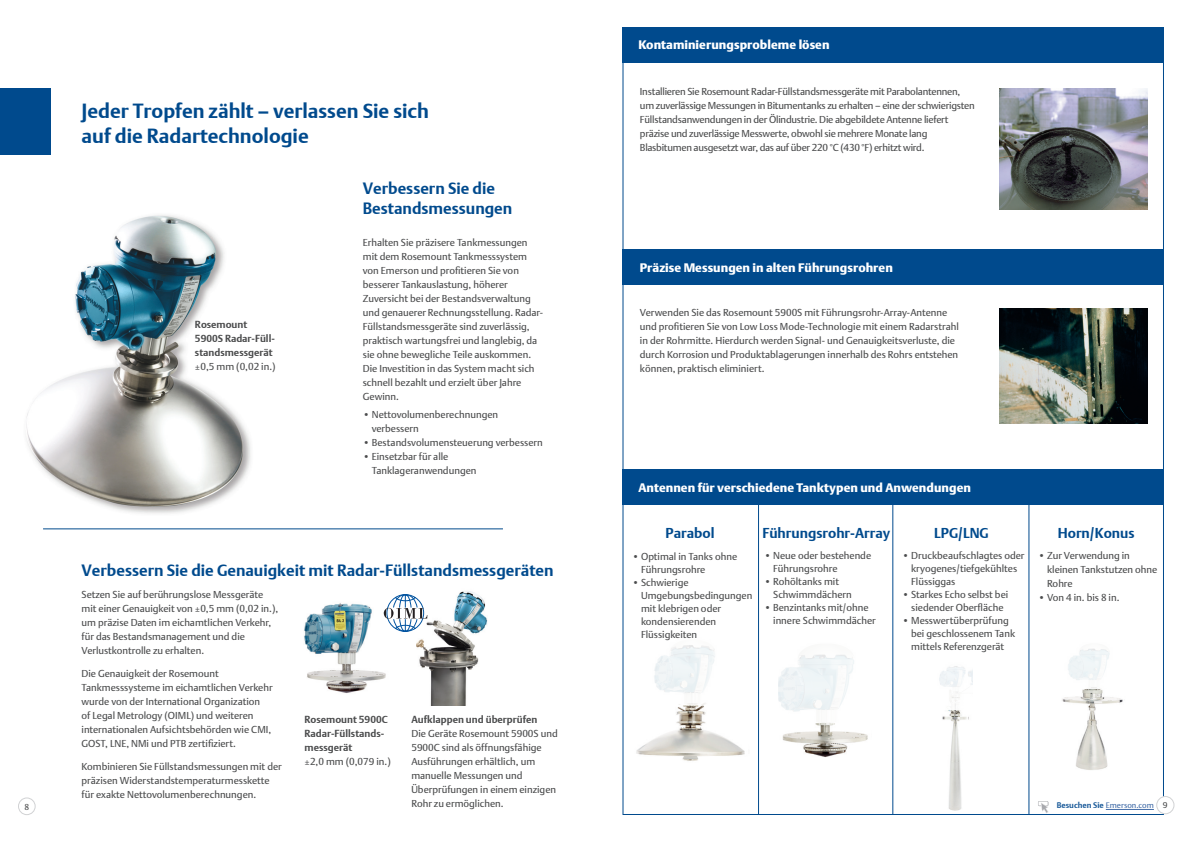
<style>
.page{position:relative;width:1191px;height:842px;background:#fff}
.page>*{position:absolute;margin:0;border:0;box-sizing:border-box;transform-origin:0 0}
.t1{font:20px/25px "DTL Argo T Bold";color:#004a8d}
.t2{font:16px/20px "DTL Argo T Bold";color:#004a8d}
.t3{font:14px "DTL Argo T Bold";color:#004a8d}
.t4{font:900 12.2px "DTL Argo ST";color:#fff}
.body-Peta{font:10px/14px "DTL Argo T";color:#4b4c4d}
.body-Peta-2{font:10px/14px "DTL Argo T";letter-spacing:-.02em;color:#4b4c4d}
.Ingress_9{font:10px/14px "DTL Argo T";color:#4b4c4d}
.Rubrik_10_Bold{font:10px/14px "DTL Argo T Bold";color:#4b4c4d}
.Rubrik_10_Bold-2{font:10px "DTL Argo T";color:#4b4c4d}
._01_Page_number{font:8.5px "DTL Argo T";color:#4b4c4d}
.BODY_sm{font:8px "DTL Argo T Bold";color:#1a5a99}
.s1{font-family:"DTL Argo T"}
.s2{font-family:"DTL Argo T";color:#436da8}
</style>
<div class="page">
<img style="left:417px;top:591px;width:71px;height:115px">
<img style="left:26px;top:215px;width:233px;height:315px">
<img style="left:304px;top:603px;width:101px;height:90px">
<div style="left:0;top:88px;width:50px;height:67px;background:#004a8d"></div>
<div style="left:1156px;top:796px;width:18px;height:18px;border:1px solid #d1d2d4;border-radius:50%"></div>
<hr style="left:43px;top:528px;width:460px;height:1px;background:#004a8d">
<div style="left:622px;top:27px;width:542px;height:35px;background:#004a8d"></div>
<div style="left:622px;top:469px;width:542px;height:35px;background:#004a8d"></div>
<hr style="left:758px;top:504px;width:1px;height:311px;background:#004a8d">
<hr style="left:892px;top:504px;width:1px;height:311px;background:#004a8d">
<img style="left:999px;top:88px;width:148px;height:121px">
<div style="left:622px;top:249px;width:542px;height:35px;background:#004a8d"></div>
<img style="left:778px;top:654px;width:76px;height:69px">
<img style="left:782px;top:723px;width:86px;height:34px">
<img style="left:939px;top:666px;width:33px;height:44px">
<img style="left:942px;top:710px;width:27px;height:101px">
<img style="left:1062px;top:689px;width:61px;height:81px">
<img style="left:654px;top:645px;width:61px;height:61px">
<img style="left:636px;top:706px;width:109px;height:55px">
<hr style="left:1028px;top:504px;width:1px;height:311px;background:#004a8d">
<img style="left:1000px;top:308px;width:147px;height:115px">
<svg style="left:384px;top:594px;width:43px;height:37px"></svg>
<div style="left:18px;top:797px;width:18px;height:18px;border:1px solid #d1d2d4;border-radius:50%"></div>
<svg style="left:1038px;top:801px;width:10px;height:12px"></svg>
<hr style="left:1105px;top:809px;width:49px;height:1px;background:#436da8">
<p class="t1" style="left:82px;top:98px;width:349px">Jeder Tropfen zählt – verlassen Sie sich auf die Radartechnologie</p>
<p class="Rubrik_10_Bold" style="left:195px;top:318px;width:82px">Rosemount<br>5900S Radar-Füll&shy;standsmessgerät <span class="s1">±0,5 mm (0,02 in.)</span></p>
<p class="t2" style="left:363px;top:178px;width:151px">Verbessern Sie die<br>Bestandsmessungen</p>
<p class="body-Peta" style="left:363px;top:235px;width:182px">Erhalten Sie präzisere Tankmessungen mit dem Rosemount Tankmesssystem von Emerson und profitieren Sie von besserer Tankauslastung, höherer Zuversicht bei der Bestandsverwaltung und genauerer Rechnungsstellung. Radar-Füllstandsmessgeräte sind zuverlässig, praktisch wartungsfrei und langlebig, da sie ohne bewegliche Teile auskommen.<br>Die Investition in das System macht sich schnell bezahlt und erzielt über Jahre Gewinn.</p>
<p class="body-Peta" style="left:372px;top:408px;width:128px;text-indent:-9px">• Nettovolumenberechnungen verbessern</p>
<p class="body-Peta" style="left:363px;top:436px;width:181px">• Bestandsvolumensteuerung verbessern</p>
<p class="body-Peta" style="left:372px;top:450px;width:106px;text-indent:-9px">• Einsetzbar für alle<br>Tanklageranwendungen</p>
<p class="t4" style="left:638px;top:38px;width:192px">Kontaminierungsprobleme lösen</p>
<p class="body-Peta-2" style="left:640px;top:85px;width:336px">Installieren Sie Rosemount Radar-Füllstandsmessgeräte mit Parabolantennen, um zuverlässige Messungen in Bitumentanks zu erhalten – eine der schwierigsten Füllstandsanwendungen in der Ölindustrie. Die abgebildete Antenne liefert präzise und zuverlässige Messwerte, obwohl sie mehrere Monate lang Blasbitumen ausgesetzt war, das auf über 220 °C (430 °F) erhitzt wird.</p>
<p class="t4" style="left:640px;top:260px;width:254px">Präzise Messungen in alten Führungsrohren</p>
<p class="body-Peta" style="left:640px;top:305px;width:320px">Verwenden Sie das Rosemount 5900S mit Führungsrohr-Array-Antenne und profitieren Sie von Low Loss Mode-Technologie mit einem Radarstrahl in der Rohrmitte. Hierdurch werden Signal- und Genauigkeitsverluste, die durch Korrosion und Produktablagerungen innerhalb des Rohrs entstehen können, praktisch eliminiert.</p>
<p class="t4" style="left:638px;top:480px;width:334px">Antennen für verschiedene Tanktypen und Anwendungen</p>
<p class="t3" style="left:665px;top:524px;width:50px">Parabol</p>
<p class="t3" style="left:762px;top:524px;width:129px">Führungsrohr-Array</p>
<p class="t3" style="left:934px;top:524px;width:56px">LPG/LNG</p>
<p class="t3" style="left:1057px;top:524px;width:78px">Horn/Konus</p>
<p class="body-Peta" style="left:911px;top:549px;width:115px;line-height:13px;text-indent:-9px">• Druckbeaufschlagtes oder kryogenes/tiefgekühltes<br>Flüssiggas</p>
<p class="body-Peta" style="left:902px;top:588px;width:107px;line-height:13px;text-align:center">• Starkes Echo selbst bei siedender Oberfläche</p>
<p class="body-Peta" style="left:911px;top:614px;width:105px;line-height:13px;text-indent:-9px">• Messwertüberprüfung bei geschlossenem Tank mittels Referenzgerät</p>
<p class="body-Peta" style="left:773px;top:549px;width:100px;line-height:13px;text-indent:-9px">• Neue oder bestehende<br>Führungsrohre</p>
<p class="body-Peta" style="left:773px;top:575px;width:80px;line-height:13px;text-indent:-9px">• Rohöltanks mit<br>Schwimmdächern</p>
<p class="body-Peta" style="left:773px;top:601px;width:104px;line-height:13px;text-indent:-9px">• Benzintanks mit/ohne innere Schwimmdächer</p>
<p class="body-Peta" style="left:1047px;top:548px;width:112px;text-indent:-9px">• Zur Verwendung in kleinen Tankstutzen ohne<br>Rohre</p>
<p class="body-Peta" style="left:1038px;top:590px;width:83px">• Von 4 in. bis 8 in.</p>
<p class="body-Peta" style="left:641px;top:550px;width:98px;line-height:13px;text-indent:-9px">• Optimal in Tanks ohne<br>Führungsrohre</p>
<p class="body-Peta" style="left:641px;top:576px;width:113px;line-height:13px;text-indent:-9px">• Schwierige<br>Umgebungsbedingungen mit klebrigen oder kondensierenden<br>Flüssigkeiten</p>
<p class="t2" style="left:82px;top:560px;width:473px">Verbessern Sie die Genauigkeit mit Radar-Füllstandsmessgeräten</p>
<p class="body-Peta" style="left:82px;top:588px;width:198px">Setzen Sie auf berührungslose Messgeräte mit einer Genauigkeit von ±0,5 mm (0,02 in.), um präzise Daten im eichamtlichen Verkehr, für das Bestandsmanagement und die Verlustkontrolle zu erhalten.</p>
<p class="body-Peta" style="left:82px;top:667px;width:193px">Die Genauigkeit der Rosemount Tankmesssysteme im eichamtlichen Verkehr wurde von der International Organization<br>of Legal Metrology (OIML) und weiteren internationalen Aufsichtsbehörden wie CMI, GOST, LNE, NMi und PTB zertifiziert.</p>
<p class="body-Peta" style="left:82px;top:760px;width:202px">Kombinieren Sie Füllstandsmessungen mit der präzisen Widerstandstemperaturmesskette für exakte Nettovolumenberechnungen.</p>
<p class="Rubrik_10_Bold" style="left:411px;top:712px;width:128px">Aufklappen und überprüfen</p>
<p class="Ingress_9" style="left:411px;top:726px;width:148px">Die Geräte Rosemount 5900S und<br>5900C sind als öffnungsfähige<br>Ausführungen erhältlich, um manuelle Messungen und<br>Überprüfungen in einem einzigen<br>Rohr zu ermöglichen.</p>
<p class="Rubrik_10_Bold" style="left:304px;top:712px;width:85px">Rosemount 5900C<br>Radar-Füllstands&shy;messgerät</p>
<p class="Rubrik_10_Bold-2" style="left:304px;top:755px;width:88px">±2,0 mm (0,079 in.)</p>
<p class="_01_Page_number" style="left:25px;top:802px;width:6px">8</p>
<p class="BODY_sm" style="left:1056px;top:801px;width:99px">Besuchen Sie <span class="s2">Emerson.com</span></p>
<p class="_01_Page_number" style="left:1163px;top:800px;width:6px">9</p>
</div>
